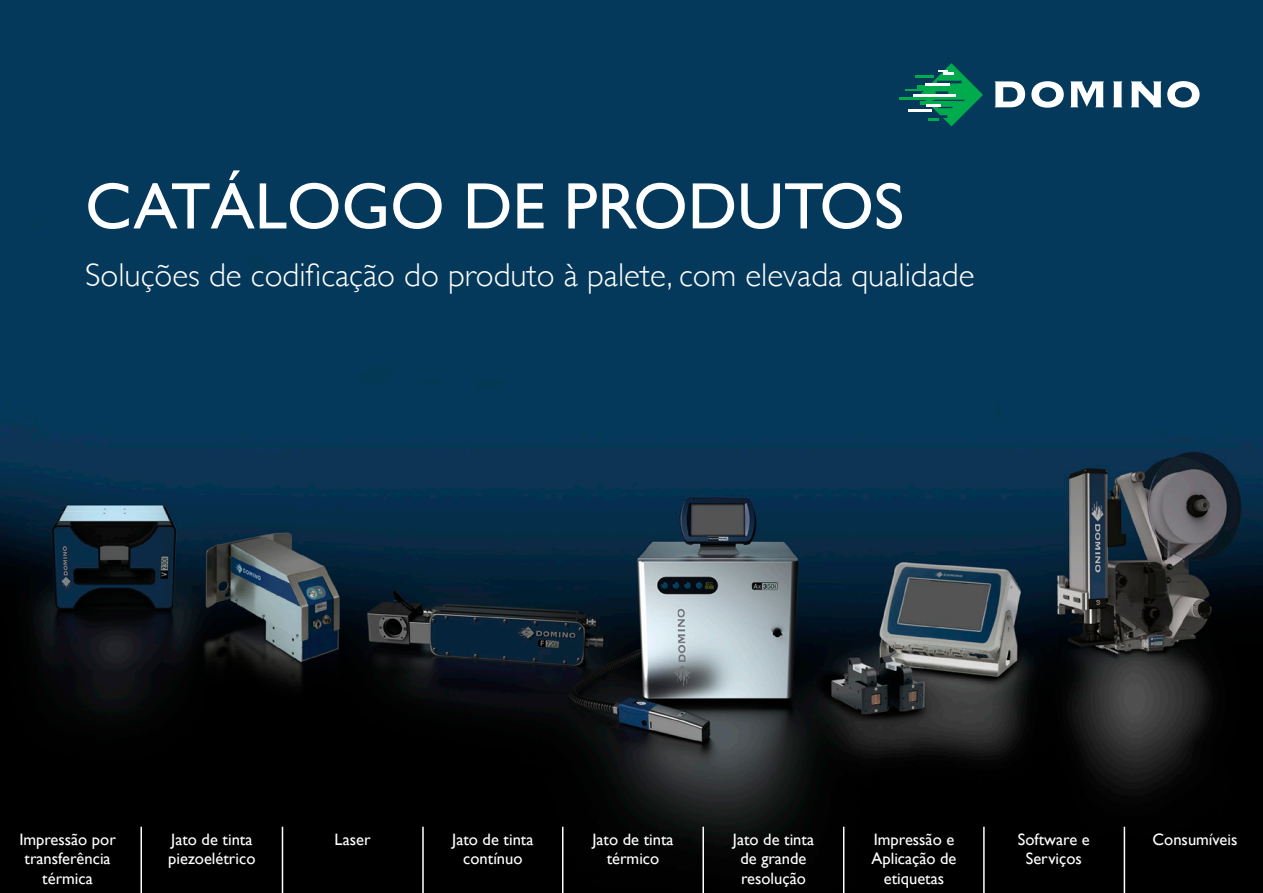
<style>
.page{position:relative;width:1263px;height:893px;background:#fff}
.page>*{position:absolute;margin:0;border:0;box-sizing:border-box;transform-origin:0 0}
.t1{font:66px "Gill Sans";color:#fff}
.t2{font:300 33px "Gill Sans";color:#fff}
.t3{font:16.5px/19.5px "Gill Sans";color:#fff;text-align:center}
</style>
<div class="page">
<img style="left:0;top:0;width:1263px;height:893px">
<hr style="left:908px;top:109px;width:23px;height:2px;background:#fff">
<hr style="left:905px;top:89px;width:21px;height:2px;background:#00ab4d">
<hr style="left:915px;top:75px;width:19px;height:3px;background:#00ab4d">
<hr style="left:914px;top:94px;width:42px;height:3px;background:#fff">
<hr style="left:899px;top:97px;width:35px;height:3px;background:#00ab4d">
<svg style="left:917px;top:63px;width:66px;height:63px"></svg>
<hr style="left:925px;top:83px;width:25px;height:3px;background:#fff">
<svg style="left:1031px;top:81px;width:33px;height:27px"></svg>
<svg style="left:1070px;top:81px;width:34px;height:26px"></svg>
<svg style="left:1113px;top:81px;width:9px;height:26px"></svg>
<svg style="left:1131px;top:81px;width:30px;height:26px"></svg>
<svg style="left:1167px;top:81px;width:32px;height:27px"></svg>
<svg style="left:995px;top:81px;width:30px;height:26px"></svg>
<hr style="left:140px;top:827px;width:2px;height:66px;background:#fff">
<hr style="left:282px;top:827px;width:1px;height:66px;background:#fff">
<hr style="left:422px;top:827px;width:2px;height:66px;background:#fff">
<hr style="left:562px;top:827px;width:1px;height:66px;background:#fff">
<hr style="left:702px;top:827px;width:2px;height:66px;background:#fff">
<hr style="left:843px;top:827px;width:1px;height:66px;background:#fff">
<hr style="left:983px;top:827px;width:2px;height:66px;background:#fff">
<hr style="left:1124px;top:827px;width:1px;height:66px;background:#fff">
<p class="t1" style="left:85px;top:167px;width:820px">CATÁLOGO DE PRODUTOS</p>
<p class="t2" style="left:85px;top:249px;width:891px">Soluções de codificação do produto à palete, com elevada qualidade</p>
<p class="t3" style="left:19px;top:829px;width:98px">Impressão por transferência térmica</p>
<p class="t3" style="left:168px;top:829px;width:89px;text-align:left">Jato de tinta piezoelétrico</p>
<p class="t3" style="left:733px;top:829px;width:83px">Jato de tinta de grande resolução</p>
<p class="t3" style="left:871px;top:829px;width:87px">Impressão e<br>Aplicação de etiquetas</p>
<p class="t3" style="left:1018px;top:829px;width:73px">Software e<br>Serviços</p>
<p class="t3" style="left:1152px;top:829px;width:86px">Consumíveis</p>
<p class="t3" style="left:335px;top:829px;width:37px">Laser</p>
<p class="t3" style="left:592px;top:829px;width:83px">Jato de tinta térmico</p>
<p class="t3" style="left:452px;top:829px;width:83px">Jato de tinta contínuo</p>
</div>
